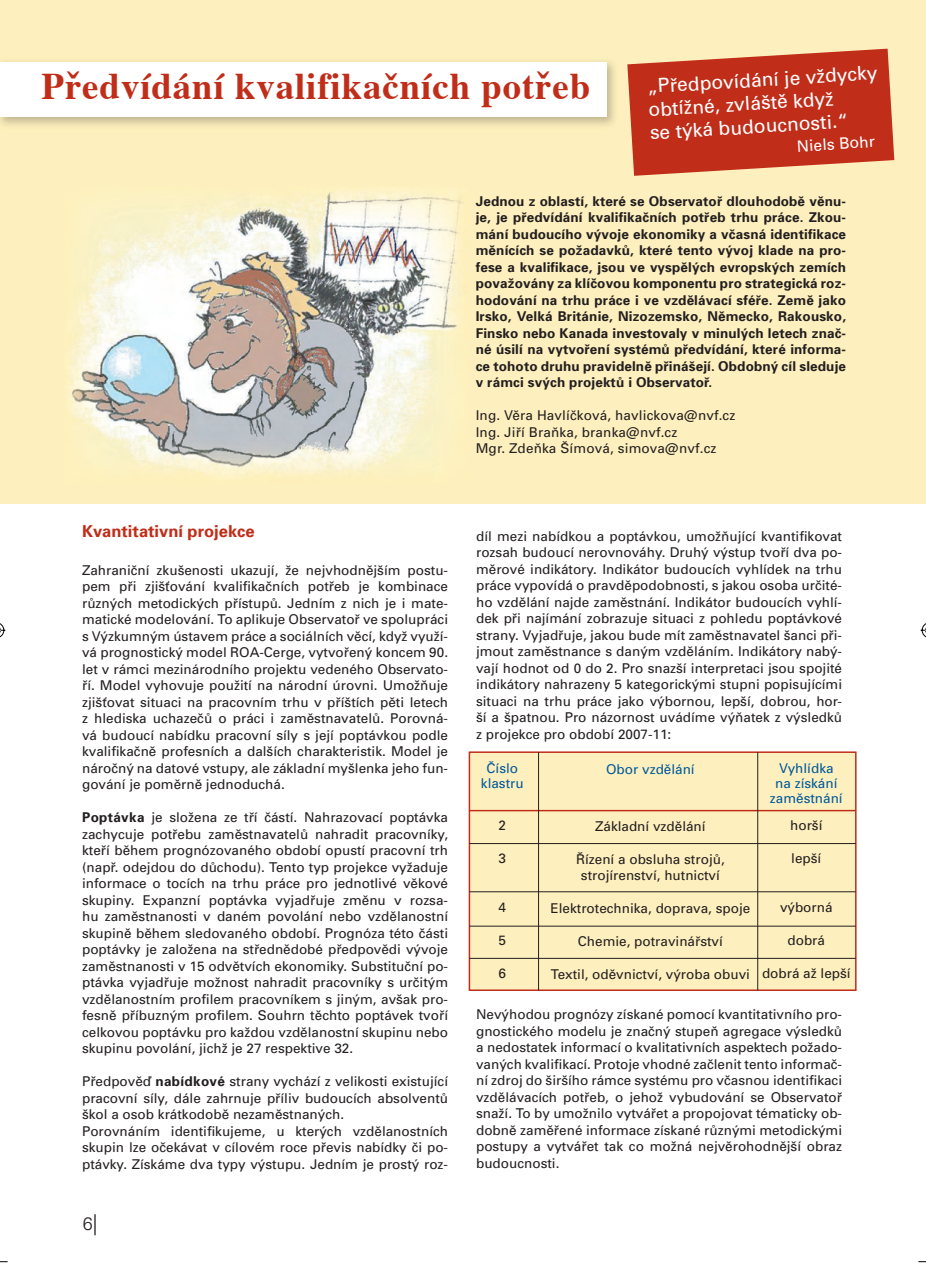
<style>
.page{position:relative;width:926px;height:1267px;background:#fff}
.page>*{position:absolute;margin:0;border:0;box-sizing:border-box;transform-origin:0 0}
.t1{font:700 37.5px "Times CE";letter-spacing:.025em;color:#c02d19}
.t2{font:19.35px/23.1px "Univers CE";color:#fff}
.t3{font:300 18px "Univers CE";color:#231f20}
.t4{font:700 16.5px "Univers CE";color:#c02d19}
.t5{font:15.75px "Univers CE";color:#fff}
.t6{font:13.5px/16.5px "Univers CE";color:#231f20;text-align:justify}
.t7{font:700 13.5px/16.5px "Univers CE";letter-spacing:.01em;color:#231f20;text-align:justify}
.t8{font:13.5px/15px "Univers CE";color:#00599a;text-align:center}
.s1{font-weight:700}
.s2{font-size:21px}
</style>
<div class="page">
<div style="left:0;top:0;width:925px;height:504px;background:#fef0be"></div>
<img style="left:69px;top:189px;width:393px;height:289px">
<div style="left:469px;top:752px;width:386px;height:238px;background:#fef0be"></div>
<div style="left:468px;top:751px;width:388px;height:240px;border:2px solid #c02d19"></div>
<hr style="left:469px;top:810px;width:386px;height:1px;background:#c02d19">
<hr style="left:469px;top:843px;width:386px;height:1px;background:#231f20">
<hr style="left:469px;top:958px;width:386px;height:1px;background:#231f20">
<hr style="left:469px;top:926px;width:386px;height:1px;background:#231f20">
<hr style="left:469px;top:891px;width:386px;height:1px;background:#231f20">
<hr style="left:538px;top:752px;width:1px;height:238px;background:#231f20">
<hr style="left:757px;top:752px;width:1px;height:238px;background:#231f20">
<svg style="left:627px;top:49px;width:266px;height:127px;background:#c8482f"></svg>
<img style="left:0;top:61px;width:615px;height:64px">
<div style="left:0;top:62px;width:606px;height:54px;background:#fff"></div>
<svg style="left:0;top:1261px;width:8px;height:2px"></svg>
<svg style="left:918px;top:1261px;width:8px;height:2px"></svg>
<svg style="left:0;top:623px;width:6px;height:15px"></svg>
<svg style="left:920px;top:623px;width:6px;height:15px"></svg>
<h1 class="t1" style="left:42px;top:71px;width:550px">Předvídání kvalifikačních potřeb</h1>
<h2 class="t2" style="left:646px;top:76px;width:232px;rotate:-3deg">„Předpovídání je vždycky obtížné, zvláště když<br>se týká budoucnosti.“</h2>
<p class="t5" style="left:796px;top:140px;width:80px;rotate:-3deg">Niels Bohr</p>
<p class="t4" style="left:82px;top:525px;width:174px">Kvantitativní projekce</p>
<p class="t6" style="left:82px;top:563px;width:367px">Zahraniční zkušenosti ukazují, že nejvhodnějším postu&shy;pem při zjišťování kvalifikačních potřeb je kombinace různých metodických přístupů. Jedním z nich je i mate&shy;matické modelování. To aplikuje Observatoř ve spolupráci s Výzkumným ústavem práce a sociálních věcí, když využí&shy;vá prognostický model ROA-Cerge, vytvořený koncem 90. let v rámci mezinárodního projektu vedeného Observato&shy;ří. Model vyhovuje použití na národní úrovni. Umožňuje zjišťovat situaci na pracovním trhu v příštích pěti letech z hlediska uchazečů o práci i zaměstnavatelů. Porovná&shy;vá budoucí nabídku pracovní síly s její poptávkou podle kvalifikačně profesních a dalších charakteristik. Model je náročný na datové vstupy, ale základní myšlenka jeho fun&shy;gování je poměrně jednoduchá.</p>
<p class="t6" style="left:82px;top:810px;width:367px"><span class="s1">Poptávka</span> je složena ze tří částí. Nahrazovací poptávka zachycuje potřebu zaměstnavatelů nahradit pracovníky, kteří během prognózovaného období opustí pracovní trh (např. odejdou do důchodu). Tento typ projekce vyžaduje informace o tocích na trhu práce pro jednotlivé věkové skupiny. Expanzní poptávka vyjadřuje změnu v rozsa&shy;hu zaměstnanosti v daném povolání nebo vzdělanostní skupině během sledovaného období. Prognóza této části poptávky je založena na střednědobé předpovědi vývoje zaměstnanosti v 15 odvětvích ekonomiky. Substituční po&shy;ptávka vyjadřuje možnost nahradit pracovníky s určitým vzdělanostním profilem pracovníkem s jiným, avšak pro&shy;fesně příbuzným profilem. Souhrn těchto poptávek tvoří celkovou poptávku pro každou vzdělanostní skupinu nebo skupinu povolání, jichž je 27 respektive 32.</p>
<p class="t6" style="left:82px;top:1074px;width:367px;text-align:left">Předpověď <span class="s1">nabídkové</span> strany vychází z velikosti existující pracovní síly, dále zahrnuje příliv budoucích absolventů škol a osob krátkodobě nezaměstnaných.<br>Porovnáním identifikujeme, u kterých vzdělanostních skupin lze očekávat v cílovém roce převis nabídky či po&shy;ptávky. Získáme dva typy výstupu. Jedním je prostý roz-</p>
<h3 class="t3" style="left:83px;top:1213px;width:16px">6<span class="s2">|</span></h3>
<p class="t7" style="left:475px;top:194px;width:372px">Jednou z oblastí, které se Observatoř dlouhodobě věnu&shy;je, je předvídání kvalifikačních potřeb trhu práce. Zkou&shy;mání budoucího vývoje ekonomiky a včasná identifikace měnících se požadavků, které tento vývoj klade na pro&shy;fese a kvalifikace, jsou ve vyspělých evropských zemích považovány za klíčovou komponentu pro strategická roz&shy;hodování na trhu práce i ve vzdělávací sféře. Země jako Irsko, Velká Británie, Nizozemsko, Německo, Rakousko, Finsko nebo Kanada investovaly v minulých letech znač&shy;né úsilí na vytvoření systémů předvídání, které informa&shy;ce tohoto druhu pravidelně přinášejí. Obdobný cíl sleduje v rámci svých projektů i Observatoř.</p>
<p class="t6" style="left:475px;top:408px;width:261px;text-align:left">Ing. Věra Havlíčková, havlickova@nvf.cz<br>Ing. Jiří Braňka, branka@nvf.cz<br>Mgr. Zdeňka Šímová, simova@nvf.cz</p>
<p class="t6" style="left:476px;top:529px;width:367px">díl mezi nabídkou a poptávkou, umožňující kvantifikovat rozsah budoucí nerovnováhy. Druhý výstup tvoří dva po&shy;měrové indikátory. Indikátor budoucích vyhlídek na trhu práce vypovídá o pravděpodobnosti, s jakou osoba určité&shy;ho vzdělání najde zaměstnání. Indikátor budoucích vyhlí&shy;dek při najímání zobrazuje situaci z pohledu poptávkové strany. Vyjadřuje, jakou bude mít zaměstnavatel šanci při&shy;jmout zaměstnance s daným vzděláním. Indikátory nabý&shy;vají hodnot od 0 do 2. Pro snazší interpretaci jsou spojité indikátory nahrazeny 5 kategorickými stupni popisujícími situaci na trhu práce jako výbornou, lepší, dobrou, hor&shy;ší a špatnou. Pro názornost uvádíme výňatek z výsledků z projekce pro období 2007-11:</p>
<p class="t8" style="left:481px;top:762px;width:44px">Číslo klastru</p>
<p class="t6" style="left:498px;top:818px;width:9px">2</p>
<p class="t6" style="left:498px;top:851px;width:9px">3</p>
<p class="t6" style="left:498px;top:900px;width:9px">4</p>
<p class="t6" style="left:498px;top:933px;width:9px">5</p>
<p class="t6" style="left:498px;top:966px;width:9px">6</p>
<p class="t8" style="left:606px;top:762px;width:90px">Obor vzdělání</p>
<p class="t6" style="left:595px;top:819px;width:112px">Základní vzdělání</p>
<p class="t6" style="left:576px;top:852px;width:150px;text-align:center">Řízení a obsluha strojů, strojírenství, hutnictví</p>
<p class="t6" style="left:550px;top:901px;width:201px">Elektrotechnika, doprava, spoje</p>
<p class="t6" style="left:577px;top:934px;width:146px">Chemie, potravinářství</p>
<p class="t6" style="left:550px;top:967px;width:200px">Textil, oděvnictví, výroba obuvi</p>
<p class="t8" style="left:769px;top:762px;width:74px">Vyhlídka na získání zaměstnání</p>
<p class="t6" style="left:789px;top:818px;width:34px">horší</p>
<p class="t6" style="left:791px;top:851px;width:32px">lepší</p>
<p class="t6" style="left:779px;top:900px;width:54px">výborná</p>
<p class="t6" style="left:787px;top:933px;width:39px">dobrá</p>
<p class="t6" style="left:761px;top:966px;width:90px">dobrá až lepší</p>
<p class="t6" style="left:476px;top:1008px;width:367px">Nevýhodou prognózy získané pomocí kvantitativního pro&shy;gnostického modelu je značný stupeň agregace výsledků a nedostatek informací o kvalitativních aspektech požado&shy;vaných kvalifikací. Protoje vhodné začlenit tento informač&shy;ní zdroj do širšího rámce systému pro včasnou identifikaci vzdělávacích potřeb, o jehož vybudování se Observatoř snaží. To by umožnilo vytvářet a propojovat tématicky ob&shy;dobně zaměřené informace získané různými metodickými postupy a vytvářet tak co možná nejvěrohodnější obraz budoucnosti.</p>
</div>
